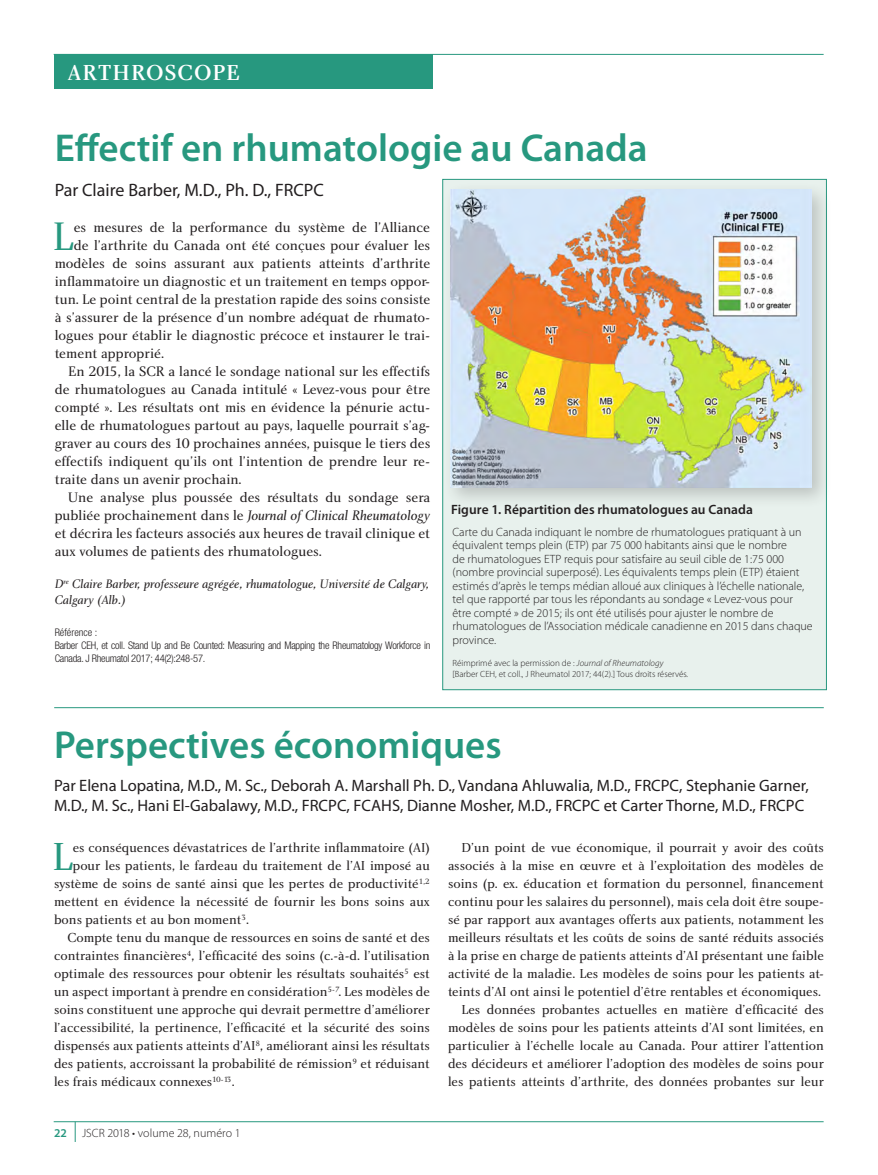
<style>
.page{position:relative;width:878px;height:1175px;background:#fff}
.page>*{position:absolute;margin:0;border:0;box-sizing:border-box;transform-origin:0 0}
.Drop_capital_first_p{font:41.25px "Charlotte Book Plain";color:#27987f}
.Drop_capital_first_p-2{font:40.5px "Charlotte Book Plain";color:#27987f}
.Header__article_titl{font:600 39px "Myriad Pro";color:#27987f}
.top_heading_-_in_box{font:22.5px "Charlotte Medium Plain";letter-spacing:.05em;color:#fff}
.Byline{font:18px "Myriad Pro";color:#231f20}
.Byline-2{font:16.5px/19.8px "Myriad Pro";color:#231f20}
.body_text_first_line{font:14.25px/18px "Charlotte Book Plain";color:#231f20;text-align:justify}
.Drop_capital_first_p-3{font:14.25px "Charlotte Book Plain";color:#231f20}
.body_text_first_line-2{font:13.5px/18px "Charlotte Book Plain";color:#231f20;text-align:justify}
.Drop_capital_first_p-4{font:13.5px "Charlotte Book Plain";color:#231f20}
.figure_caption_text{font:600 13.5px "Myriad Pro";letter-spacing:.005em;color:#231f20}
.MOC_affiliations{font:12.75px/15.8px "Charlotte Book Italic Plain";color:#231f20}
.table_reference{font:300 12px/13.5px "Myriad Pro";color:#231f20}
.footer{font:300 12px "Myriad Pro";color:#231f20}
.footer_page_number{font:600 12px "Myriad Pro";color:#27987f}
.References{font:300 condensed 10.5px/12.8px "Helvetica Neue LT Std";letter-spacing:-.025em;color:#231f20}
.References-2{font:300 condensed 10.5px "Helvetica Neue LT Std";color:#231f20}
.table_reference-2{font:300 9px/10.5px "Myriad Pro";color:#231f20}
.s1{font-family:"Charlotte Book Italic Plain"}
.s2{font-style:italic}
</style>
<div class="page">
<hr style="left:54px;top:54px;width:769px;height:1px;background:#27987f">
<div style="left:54px;top:55px;width:378px;height:34px;background:#27987f"></div>
<hr style="left:54px;top:1121px;width:769px;height:1px;background:#27987f">
<svg style="left:75px;top:1121px;width:1px;height:21px"></svg>
<div style="left:442px;top:179px;width:384px;height:511px;background:#e8f1ed;border:1px solid #27987f"></div>
<div style="left:442px;top:181px;width:391px;height:327px;background:#231f20;opacity:.22"></div>
<img style="left:450px;top:190px;width:361px;height:297px">
<hr style="left:54px;top:707px;width:769px;height:1px;background:#27987f">
<p class="top_heading_-_in_box" style="left:68px;top:59px;width:163px">PAGE HEADER</p>
<p class="top_heading_-_in_box" style="left:68px;top:59px;width:173px">ARTHROSCOPE</p>
<p class="Header__article_titl" style="left:55px;top:127px;width:594px">Effectif en rhumatologie au Canada</p>
<p class="Byline" style="left:55px;top:181px;width:271px">Par Claire Barber, M.D., Ph. D., FRCPC</p>
<p class="Drop_capital_first_p" style="left:53px;top:212px;width:23px">L</p>
<p class="Drop_capital_first_p-3" style="left:74px;top:219px;width:358px">es mesures de la performance du système de l’Alliance</p>
<p class="Drop_capital_first_p-3" style="left:74px;top:237px;width:358px">de l’arthrite du Canada ont été conçues pour évaluer les</p>
<p class="Drop_capital_first_p-3" style="left:55px;top:255px;width:377px">modèles de soins assurant aux patients atteints d’arthrite</p>
<p class="Drop_capital_first_p-3" style="left:55px;top:273px;width:377px">inflammatoire un diagnostic et un traitement en temps oppor-</p>
<p class="Drop_capital_first_p-3" style="left:55px;top:291px;width:377px">tun. Le point central de la prestation rapide des soins consiste</p>
<p class="Drop_capital_first_p-3" style="left:55px;top:309px;width:377px">à s’assurer de la présence d’un nombre adéquat de rhumato-</p>
<p class="Drop_capital_first_p-3" style="left:55px;top:327px;width:377px">logues pour établir le diagnostic précoce et instaurer le trai-</p>
<p class="Drop_capital_first_p-3" style="left:55px;top:345px;width:111px">tement approprié.</p>
<p class="body_text_first_line" style="left:55px;top:362px;width:377px;text-indent:13px">En 2015, la SCR a lancé le sondage national sur les effectifs de rhumatologues au Canada intitulé « Levez-vous pour être compté ». Les résultats ont mis en évidence la pénurie actu&shy;elle de rhumatologues partout au pays, laquelle pourrait s’ag&shy;graver au cours des 10 prochaines années, puisque le tiers des effectifs indiquent qu’ils ont l’intention de prendre leur re&shy;traite dans un avenir prochain.</p>
<p class="body_text_first_line" style="left:55px;top:488px;width:377px;text-indent:13px">Une analyse plus poussée des résultats du sondage sera publiée prochainement dans le <span class="s1">Journal of Clinical Rheumatology </span>et décrira les facteurs associés aux heures de travail clinique et aux volumes de patients des rhumatologues.</p>
<p class="MOC_affiliations" style="left:55px;top:575px;width:376px">D<sup>re</sup> Claire Barber, professeure agrégée, rhumatologue, Université de Calgary,<br>Calgary (Alb.)</p>
<p class="References-2" style="left:55px;top:626px;width:44px">Référence :</p>
<p class="References" style="left:55px;top:638px;width:377px">Barber CEH, et coll. Stand Up and Be Counted: Measuring and Mapping the Rheumatology Workforce in<br>Canada. J Rheumatol 2017; 44(2):248-57.</p>
<p class="figure_caption_text" style="left:451px;top:501px;width:303px">Figure 1. Répartition des rhumatologues au Canada</p>
<p class="table_reference" style="left:452px;top:525px;width:362px">Carte du Canada indiquant le nombre de rhumatologues pratiquant à un équivalent temps plein (ETP) par 75 000 habitants ainsi que le nombre<br>de rhumatologues ETP requis pour satisfaire au seuil cible de 1:75 000 (nombre provincial superposé). Les équivalents temps plein (ETP) étaient estimés d’après le temps médian alloué aux cliniques à l’échelle nationale, tel que rapporté par tous les répondants au sondage « Levez-vous pour être compté » de 2015; ils ont été utilisés pour ajuster le nombre de rhumatologues de l’Association médicale canadienne en 2015 dans chaque province.</p>
<p class="table_reference-2" style="left:452px;top:658px;width:237px">Réimprimé avec la permission de : <span class="s2">Journal of Rheumatology </span>[Barber CEH, et coll., J Rheumatol 2017; 44(2).] Tous droits réservés.</p>
<p class="Header__article_titl" style="left:54px;top:723px;width:449px">Perspectives économiques</p>
<p class="Byline-2" style="left:54px;top:775px;width:756px">Par Elena Lopatina, M.D., M. Sc., Deborah A. Marshall Ph. D., Vandana Ahluwalia, M.D., FRCPC, Stephanie Garner,<br>M.D., M. Sc., Hani El-Gabalawy, M.D., FRCPC, FCAHS, Dianne Mosher, M.D., FRCPC et Carter Thorne, M.D., FRCPC</p>
<p class="Drop_capital_first_p-2" style="left:52px;top:832px;width:22px">L</p>
<p class="Drop_capital_first_p-4" style="left:73px;top:839px;width:358px">es conséquences dévastatrices de l’arthrite inflammatoire (AI)</p>
<p class="body_text_first_line-2" style="left:448px;top:838px;width:377px;text-indent:14px">D’un point de vue économique, il pourrait y avoir des coûts associés à la mise en œuvre et à l’exploitation des modèles de soins (p. ex. éducation et formation du personnel, financement continu pour les salaires du personnel), mais cela doit être soupe&shy;sé par rapport aux avantages offerts aux patients, notamment les meilleurs résultats et les coûts de soins de santé réduits associés à la prise en charge de patients atteints d’AI présentant une faible activité de la maladie. Les modèles de soins pour les patients at&shy;teints d’AI ont ainsi le potentiel d’être rentables et économiques.</p>
<p class="body_text_first_line-2" style="left:448px;top:1000px;width:377px;text-indent:14px">Les données probantes actuelles en matière d’efficacité des modèles de soins pour les patients atteints d’AI sont limitées, en particulier à l’échelle locale au Canada. Pour attirer l’attention des décideurs et améliorer l’adoption des modèles de soins pour les patients atteints d’arthrite, des données probantes sur leur</p>
<p class="Drop_capital_first_p-4" style="left:73px;top:857px;width:358px">pour les patients, le fardeau du traitement de l’AI imposé au</p>
<p class="Drop_capital_first_p-4" style="left:54px;top:875px;width:377px">système de soins de santé ainsi que les pertes de productivité<sup>1,2</sup></p>
<p class="Drop_capital_first_p-4" style="left:54px;top:893px;width:377px">mettent en évidence la nécessité de fournir les bons soins aux</p>
<p class="Drop_capital_first_p-4" style="left:54px;top:911px;width:197px">bons patients et au bon moment<sup>3</sup>.</p>
<p class="body_text_first_line-2" style="left:54px;top:928px;width:377px;text-indent:14px">Compte tenu du manque de ressources en soins de santé et des contraintes financières<sup>4</sup>, l’efficacité des soins (c.-à-d. l’utilisation optimale des ressources pour obtenir les résultats souhaités<sup>5</sup> est un aspect important à prendre en considération<sup>5-7</sup>. Les modèles de soins constituent une approche qui devrait permettre d’améliorer l’accessibilité, la pertinence, l’efficacité et la sécurité des soins dispensés aux patients atteints d’AI<sup>8</sup>, améliorant ainsi les résultats des patients, accroissant la probabilité de rémission<sup>9</sup> et réduisant les frais médicaux connexes<sup>10-13</sup>.</p>
<p class="footer_page_number" style="left:54px;top:1126px;width:14px">22</p>
<p class="footer" style="left:82px;top:1126px;width:160px">JSCR 2018 • volume 28, numéro 1</p>
</div>
